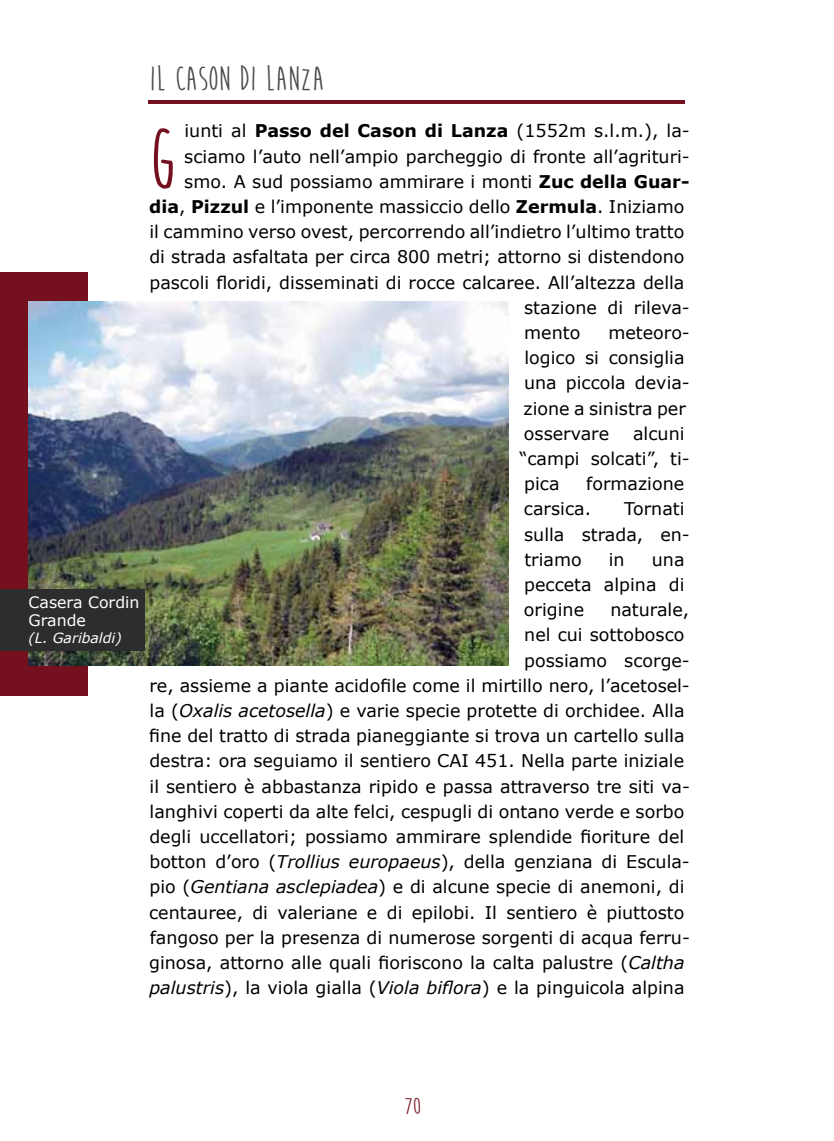
<style>
.page{position:relative;width:834px;height:1141px;background:#fff}
.page>*{position:absolute;margin:0;border:0;box-sizing:border-box;transform-origin:0 0}
.t1{font:700 91.52px "Moon Flower";color:#75101f}
.t2{font:700 35px "Moon Flower";color:#4b4b4d}
.t3{font:700 24.5px "Moon Flower";color:#75101f}
.t4{font:17.5px/25.2px "Verdana";color:#000}
.t5{font:15.75px/18.9px "Verdana";color:#fff}
.t6{font:italic 14px "Verdana";color:#fff}
.s1{font-weight:700}
.s2{font-style:italic}
</style>
<div class="page">
<hr style="left:149px;top:100px;width:536px;height:4px;background:#75101f">
<div style="left:0;top:272px;width:87px;height:423px;background:#75101f"></div>
<img style="left:29px;top:301px;width:479px;height:365px">
<div style="left:0;top:589px;width:145px;height:62px;background:#2d2d2f"></div>
<h2 class="t2" style="left:149px;top:61px;width:177px">IL CASON DI LANZA</h2>
<p class="t5" style="left:29px;top:593px;width:112px">Casera Cordin<br>Grande</p>
<p class="t6" style="left:29px;top:629px;width:95px">(L. Garibaldi)</p>
<h1 class="t1" style="left:146px;top:110px;width:34px">G</h1>
<p class="t4" style="left:184px;top:119px;width:507px">iunti al <span class="s1">Passo del Cason di Lanza</span> (1552m s.l.m.), la-</p>
<p class="t4" style="left:184px;top:144px;width:507px">sciamo l’auto nell’ampio parcheggio di fronte all’agrituri-</p>
<p class="t4" style="left:184px;top:169px;width:506px">smo. A sud possiamo ammirare i monti <span class="s1">Zuc della Guar-</span></p>
<p class="t4" style="left:149px;top:194px;width:536px"><span class="s1">dia</span>, <span class="s1">Pizzul</span> e l’imponente massiccio dello <span class="s1">Zermula</span>. Iniziamo</p>
<p class="t4" style="left:149px;top:219px;width:536px">il cammino verso ovest, percorrendo all’indietro l’ultimo tratto</p>
<p class="t4" style="left:149px;top:245px;width:536px">di strada asfaltata per circa 800 metri; attorno si distendono</p>
<p class="t4" style="left:149px;top:270px;width:536px">pascoli floridi, disseminati di rocce calcaree. All’altezza della</p>
<p class="t4" style="left:524px;top:295px;width:167px">stazione di rileva-</p>
<p class="t4" style="left:524px;top:320px;width:58px">mento</p>
<p class="t4" style="left:523px;top:320px;width:168px;text-indent:85px">meteoro&shy;logico si consiglia una piccola devia&shy;zione a sinistra per osservare</p>
<p class="t4" style="left:519px;top:421px;width:172px;text-indent:114px">alcuni “campi solcati”, ti&shy;pica</p>
<p class="t4" style="left:524px;top:471px;width:162px;text-indent:62px">formazione carsica.</p>
<p class="t4" style="left:524px;top:497px;width:167px;text-indent:100px">Tornati sulla strada, en&shy;triamo</p>
<p class="t4" style="left:608px;top:547px;width:17px">in</p>
<p class="t4" style="left:524px;top:547px;width:162px;text-align:justify;text-indent:128px">una pecceta alpina di origine</p>
<p class="t4" style="left:610px;top:597px;width:80px">naturale,</p>
<p class="t4" style="left:524px;top:623px;width:162px">nel cui sottobosco</p>
<p class="t4" style="left:524px;top:648px;width:167px">possiamo scorge-</p>
<p class="t4" style="left:149px;top:673px;width:542px">re, assieme a piante acidofile come il mirtillo nero, l’acetosel-</p>
<p class="t4" style="left:150px;top:698px;width:536px">la (<span class="s2">Oxalis acetosella</span>) e varie specie protette di orchidee. Alla</p>
<p class="t4" style="left:149px;top:723px;width:536px">fine del tratto di strada pianeggiante si trova un cartello sulla</p>
<p class="t4" style="left:149px;top:749px;width:536px">destra: ora seguiamo il sentiero CAI 451. Nella parte iniziale</p>
<p class="t4" style="left:149px;top:774px;width:542px">il sentiero è abbastanza ripido e passa attraverso tre siti va-</p>
<p class="t4" style="left:150px;top:799px;width:536px">langhivi coperti da alte felci, cespugli di ontano verde e sorbo</p>
<p class="t4" style="left:149px;top:824px;width:536px">degli uccellatori; possiamo ammirare splendide fioriture del</p>
<p class="t4" style="left:149px;top:849px;width:542px">botton d’oro (<span class="s2">Trollius europaeus</span>), della genziana di Escula-</p>
<p class="t4" style="left:149px;top:875px;width:536px">pio (<span class="s2">Gentiana asclepiadea</span>) e di alcune specie di anemoni, di</p>
<p class="t4" style="left:149px;top:900px;width:536px">centauree, di valeriane e di epilobi. Il sentiero è piuttosto</p>
<p class="t4" style="left:150px;top:925px;width:541px">fangoso per la presenza di numerose sorgenti di acqua ferru-</p>
<p class="t4" style="left:149px;top:950px;width:536px">ginosa, attorno alle quali fioriscono la calta palustre (<span class="s2">Caltha</span></p>
<p class="t4" style="left:149px;top:975px;width:536px"><span class="s2">palustris</span>), la viola gialla (<span class="s2">Viola biflora</span>) e la pinguicola alpina</p>
<h3 class="t3" style="left:404px;top:1093px;width:18px">70</h3>
</div>
